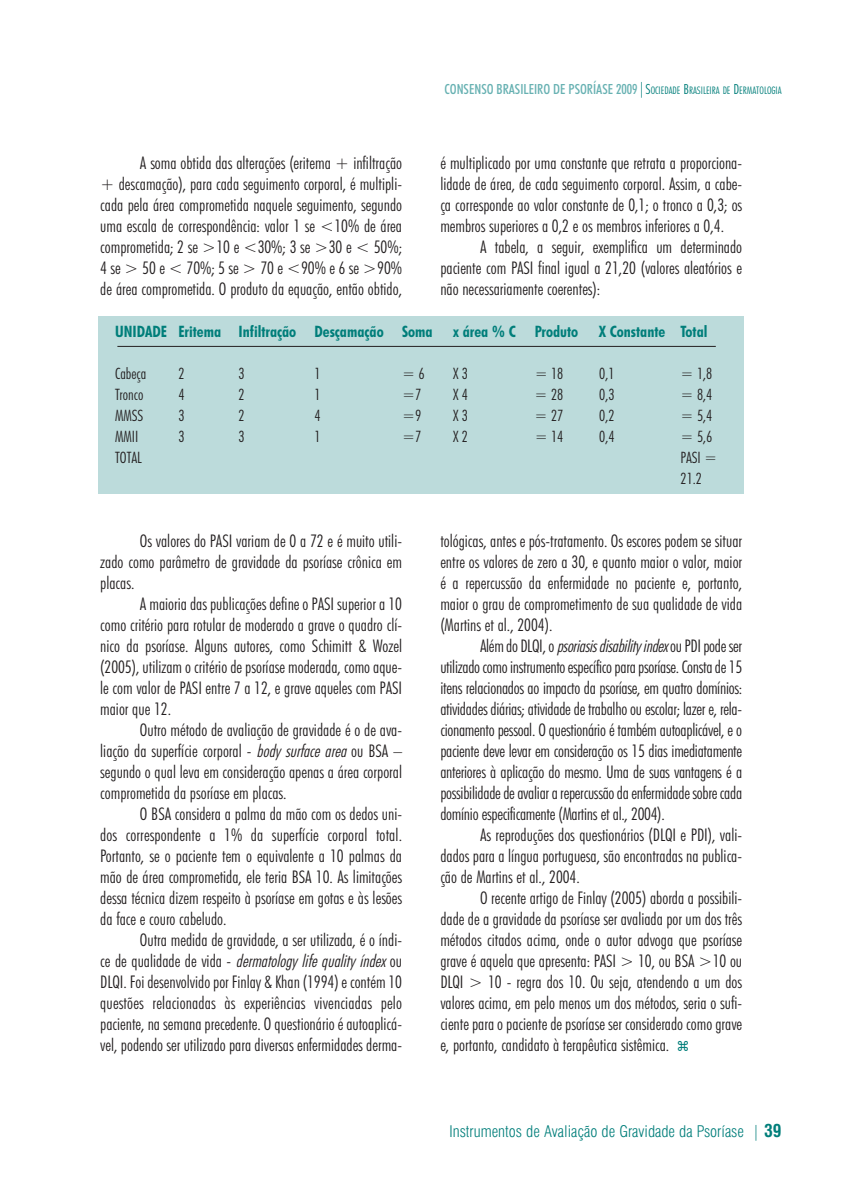
<style>
.page{position:relative;width:844px;height:1191px;background:#fff}
.page>*{position:absolute;margin:0;border:0;box-sizing:border-box;transform-origin:0 0}
.t1{font:300 condensed 17.5px/21px "Futura BT";color:#231f20;text-align:justify}
.t2{font:300 condensed 15.75px/21px "Futura BT";color:#231f20}
.t3{font:700 condensed 15.75px "Futura BT";color:#007e7a}
.t4{font:300 condensed 15.75px "Swiss 721 BT";color:#007e7a}
.t5{font:500 condensed 14px "Futura BT";color:#67b1b2}
.s1{font-weight:300;font-size:15.75px;color:#007e7a}
.s2{font-weight:300;color:#007e7a}
.s3{font-weight:300;font-size:10.5px;color:#007e7a}
.s4{font-style:italic}
.s5{font-weight:700;font-size:17.5px}
</style>
<div class="page">
<div style="left:98px;top:316px;width:645px;height:177px;background:#bcdbdb"></div>
<hr style="left:117px;top:346px;width:598px;height:1px;background:#231f20">
<p class="t5" style="left:444px;top:84px;width:338px">CONSENSO BRASILEIRO DE PSORÍASE 2009<span class="s1">|</span><span class="s2">S</span><span class="s3">OCIEDADE</span> <span class="s2">B</span><span class="s3">RASILEIRA DE</span> <span class="s2">D</span><span class="s3">ERMATOLOGIA</span></p>
<p class="t1" style="left:100px;top:153px;width:303px;text-indent:40px">A soma obtida das alterações (eritema + infiltração + descamação), para cada seguimento corporal, é multipli&shy;cada pela área comprometida naquele seguimento, segundo uma escala de correspondência: valor 1 se &lt;10% de área comprometida; 2 se &gt;10 e &lt;30%; 3 se &gt;30 e &lt; 50%; 4 se &gt; 50 e &lt; 70%; 5 se &gt; 70 e &lt;90% e 6 se &gt;90% de área comprometida. O produto da equação, então obtido,</p>
<p class="t1" style="left:440px;top:153px;width:303px">é multiplicado por uma constante que retrata a proporciona&shy;lidade de área, de cada seguimento corporal. Assim, a cabe&shy;ça corresponde ao valor constante de 0,1; o tronco a 0,3; os membros superiores a 0,2 e os membros inferiores a 0,4.</p>
<p class="t1" style="left:440px;top:237px;width:303px;text-indent:40px">A tabela, a seguir, exemplifica um determinado paciente com PASI final igual a 21,20 (valores aleatórios e não necessariamente coerentes):</p>
<p class="t3" style="left:115px;top:325px;width:319px">UNIDADE Eritema Infiltração Desçamação Soma</p>
<p class="t3" style="left:453px;top:325px;width:126px">x área % C Produto</p>
<p class="t3" style="left:599px;top:325px;width:110px">X Constante Total</p>
<p class="t2" style="left:115px;top:364px;width:33px">Cabeça</p>
<p class="t2" style="left:178px;top:364px;width:8px">2</p>
<p class="t2" style="left:238px;top:364px;width:8px">3</p>
<p class="t2" style="left:314px;top:364px;width:8px">1</p>
<p class="t2" style="left:402px;top:364px;width:24px">= 6</p>
<p class="t2" style="left:453px;top:364px;width:16px">X 3</p>
<p class="t2" style="left:534px;top:364px;width:30px">= 18</p>
<p class="t2" style="left:599px;top:364px;width:17px">0,1</p>
<p class="t2" style="left:680px;top:364px;width:33px">= 1,8</p>
<p class="t2" style="left:115px;top:385px;width:30px">Tronco</p>
<p class="t2" style="left:178px;top:385px;width:8px">4</p>
<p class="t2" style="left:238px;top:385px;width:8px">2</p>
<p class="t2" style="left:314px;top:385px;width:8px">1</p>
<p class="t2" style="left:402px;top:385px;width:21px">=7</p>
<p class="t2" style="left:453px;top:385px;width:16px">X 4</p>
<p class="t2" style="left:534px;top:385px;width:30px">= 28</p>
<p class="t2" style="left:599px;top:385px;width:17px">0,3</p>
<p class="t2" style="left:680px;top:385px;width:33px">= 8,4</p>
<p class="t2" style="left:115px;top:406px;width:30px">MMSS</p>
<p class="t2" style="left:178px;top:406px;width:8px">3</p>
<p class="t2" style="left:238px;top:406px;width:8px">2</p>
<p class="t2" style="left:314px;top:406px;width:8px">4</p>
<p class="t2" style="left:402px;top:406px;width:21px">=9</p>
<p class="t2" style="left:453px;top:406px;width:16px">X 3</p>
<p class="t2" style="left:534px;top:406px;width:30px">= 27</p>
<p class="t2" style="left:599px;top:406px;width:17px">0,2</p>
<p class="t2" style="left:680px;top:406px;width:33px">= 5,4</p>
<p class="t2" style="left:115px;top:427px;width:25px">MMII</p>
<p class="t2" style="left:178px;top:427px;width:8px">3</p>
<p class="t2" style="left:238px;top:427px;width:8px">3</p>
<p class="t2" style="left:314px;top:427px;width:8px">1</p>
<p class="t2" style="left:402px;top:427px;width:21px">=7</p>
<p class="t2" style="left:453px;top:427px;width:16px">X 2</p>
<p class="t2" style="left:534px;top:427px;width:30px">= 14</p>
<p class="t2" style="left:599px;top:427px;width:17px">0,4</p>
<p class="t2" style="left:680px;top:427px;width:33px">= 5,6</p>
<p class="t2" style="left:115px;top:448px;width:28px">TOTAL</p>
<p class="t2" style="left:680px;top:448px;width:38px">PASI =<br>21.2</p>
<p class="t1" style="left:100px;top:531px;width:303px;text-indent:40px">Os valores do PASI variam de 0 a 72 e é muito utili&shy;zado como parâmetro de gravidade da psoríase crônica em placas.</p>
<p class="t1" style="left:100px;top:594px;width:303px;text-indent:40px">A maioria das publicações define o PASI superior a 10 como critério para rotular de moderado a grave o quadro clí&shy;nico da psoríase. Alguns autores, como Schimitt &amp; Wozel (2005), utilizam o critério de psoríase moderada, como aque&shy;le com valor de PASI entre 7 a 12, e grave aqueles com PASI maior que 12.</p>
<p class="t1" style="left:100px;top:720px;width:303px;text-indent:40px">Outro método de avaliação de gravidade é o de ava&shy;liação da superfície corporal - <span class="s4">body surface area</span>ou BSA – segundo o qual leva em consideração apenas a área corporal comprometida da psoríase em placas.</p>
<p class="t1" style="left:100px;top:804px;width:303px;text-indent:40px">O BSA considera a palma da mão com os dedos uni&shy;dos correspondente a 1% da superfície corporal total.<br>Portanto, se o paciente tem o equivalente a 10 palmas da mão de área comprometida, ele teria BSA 10. As limitações dessa técnica dizem respeito à psoríase em gotas e às lesões da face e couro cabeludo.</p>
<p class="t1" style="left:100px;top:930px;width:303px;text-indent:40px">Outra medida de gravidade, a ser utilizada, é o índi&shy;c e d e q u a l i d a d e d e v i d a - <span class="s4">dermatology life quality índex</span> o u DLQI. Foi desenvolvido por Finlay &amp; Khan (1994) e contém 10 questões relacionadas às experiências vivenciadas pelo paciente, na semana precedente. O questionário é autoaplicá&shy;vel, podendo ser utilizado para diversas enfermidades derma-</p>
<p class="t1" style="left:440px;top:531px;width:303px">tológicas, antes e pós-tratamento. Os escores podem se situar entre os valores de zero a 30, e quanto maior o valor, maior é a repercussão da enfermidade no paciente e, portanto, maior o grau de comprometimento de sua qualidade de vida (Martins et al., 2004).</p>
<p class="t1" style="left:440px;top:636px;width:303px;text-indent:40px">A l é m d o D L Q I , o <span class="s4">psoriasisdisabilityindex</span>o u P D I p o d e s e r utilizado como instrumento específico para psoríase. Consta de 15 itens relacionados ao impacto da psoríase, em quatro domínios: atividades diárias; atividade de trabalho ou escolar; lazer e, rela&shy;cionamento pessoal. O questionário é também autoaplicável, e o paciente deve levar em consideração os 15 dias imediatamente anteriores à aplicação do mesmo. Uma de suas vantagens é a possibilidade de avaliar a repercussão da enfermidade sobre cada domínio especificamente (Martins et al., 2004).</p>
<p class="t1" style="left:440px;top:825px;width:303px;text-indent:40px">As reproduções dos questionários (DLQI e PDI), vali&shy;dados para a língua portuguesa, são encontradas na publica&shy;ção de Martins et al., 2004.</p>
<p class="t1" style="left:440px;top:888px;width:303px;text-indent:40px">O recente artigo de Finlay (2005) aborda a possibili&shy;dade de a gravidade da psoríase ser avaliada por um dos três métodos citados acima, onde o autor advoga que psoríase grave é aquela que apresenta: PASI &gt; 10, ou BSA &gt;10 ou DLQI &gt; 10 - regra dos 10. Ou seja, atendendo a um dos valores acima, em pelo menos um dos métodos, seria o sufi&shy;ciente para o paciente de psoríase ser considerado como grave e, portanto, candidato à terapêutica sistêmica.</p>
<p class="t4" style="left:449px;top:1125px;width:333px">Instrumentos de Avaliação de Gravidade da Psoríase | <span class="s5">39</span></p>
</div>
